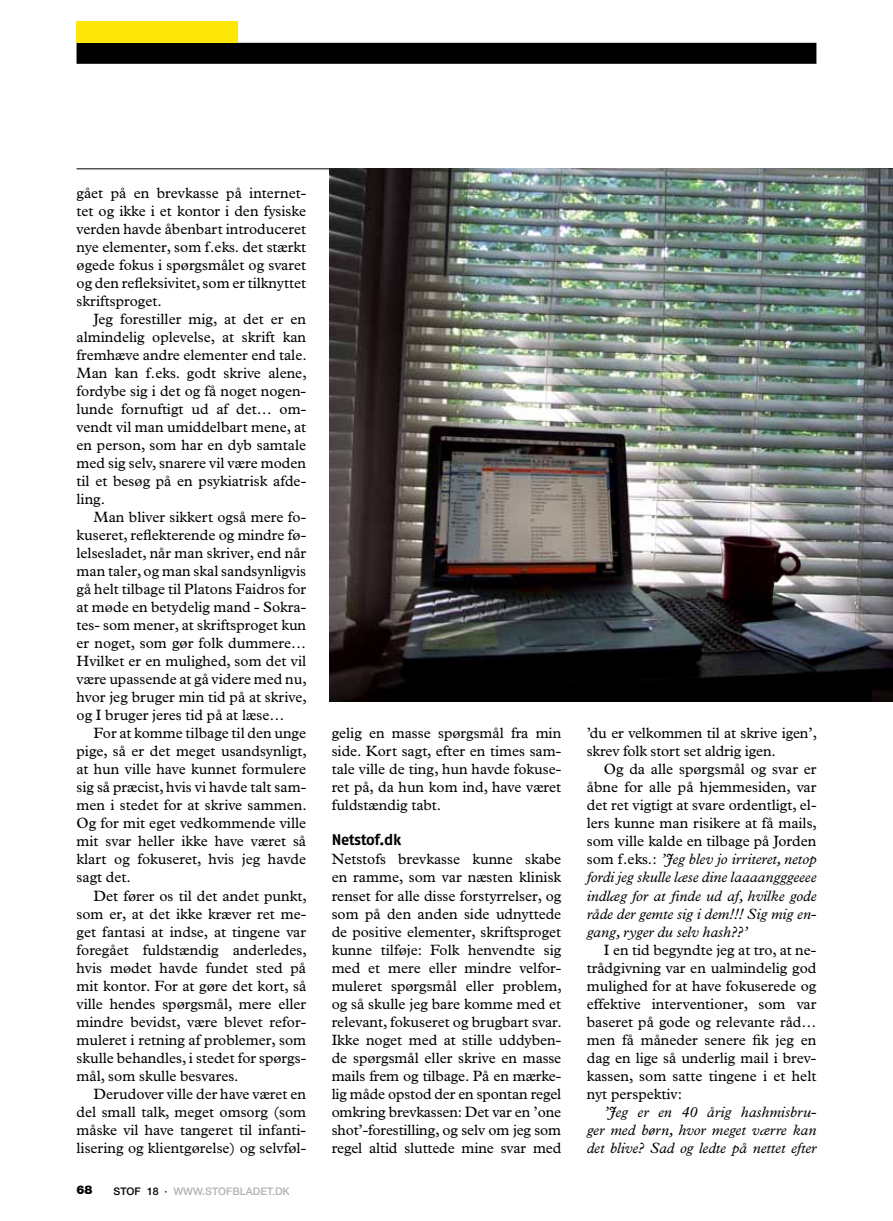
<style>
.page{position:relative;width:893px;height:1221px;background:#fff}
.page>*{position:absolute;margin:0;border:0;box-sizing:border-box;transform-origin:0 0}
.t1{font:700 15.45px "Fago No";letter-spacing:-.02em;color:#000}
.t2{font:15px/18px "Plantin";color:#000;text-align:justify}
.t3{font:italic 15px/18px "Plantin";color:#000;text-align:justify}
.t4{font:900 12px "Helvetica Neue";color:#000}
.t5{font:500 10.5px "Helvetica Neue";color:#b1b3b4}
.s1{color:#000}
.s2{font-style:italic}
</style>
<div class="page">
<div style="left:77px;top:43px;width:739px;height:21px;background:#000"></div>
<hr style="left:77px;top:168px;width:739px;height:1px;background:#000">
<div style="left:77px;top:21px;width:161px;height:22px;background:#ffe707"></div>
<img style="left:330px;top:168px;width:563px;height:533px">
<p class="t2" style="left:77px;top:184px;width:231px">gået på en brevkasse på internet&shy;tet og ikke i et kontor i den fysiske verden havde åbenbart introduceret nye elementer, som f.eks. det stærkt øgede fokus i spørgsmålet og svaret og den refleksivitet, som er tilknyttet skriftsproget.</p>
<p class="t2" style="left:77px;top:310px;width:232px;text-indent:17px">Jeg forestiller mig, at det er en almindelig oplevelse, at skrift kan fremhæve andre elementer end tale.<br>Man kan f.eks. godt skrive alene, fordybe sig i det og få noget nogen&shy;lunde fornuftigt ud af det… om&shy;vendt vil man umiddelbart mene, at en person, som har en dyb samtale med sig selv, snarere vil være moden til et besøg på en psykiatrisk afde&shy;ling.</p>
<p class="t2" style="left:77px;top:508px;width:232px;text-indent:17px">Man bliver sikkert også mere fo&shy;kuseret, reflekterende og mindre fø&shy;lelsesladet, når man skriver, end når man taler, og man skal sandsynligvis gå helt tilbage til Platons Faidros for at møde en betydelig mand - Sokra&shy;tes- som mener, at skriftsproget kun er noget, som gør folk dummere… Hvilket er en mulighed, som det vil være upassende at gå videre med nu, hvor jeg bruger min tid på at skrive, og I bruger jeres tid på at læse…</p>
<p class="t2" style="left:77px;top:724px;width:232px;text-indent:17px">For at komme tilbage til den unge pige, så er det meget usandsynligt, at hun ville have kunnet formulere sig så præcist, hvis vi havde talt sam&shy;men i stedet for at skrive sammen.<br>Og for mit eget vedkommende ville mit svar heller ikke have været så klart og fokuseret, hvis jeg havde sagt det.</p>
<p class="t2" style="left:77px;top:886px;width:232px;text-indent:17px">Det fører os til det andet punkt, som er, at det ikke kræver ret me&shy;get fantasi at indse, at tingene var foregået fuldstændig anderledes, hvis mødet havde fundet sted på mit kontor. For at gøre det kort, så ville hendes spørgsmål, mere eller mindre bevidst, være blevet refor&shy;muleret i retning af problemer, som skulle behandles, i stedet for spørgs&shy;mål, som skulle besvares.</p>
<p class="t2" style="left:77px;top:1084px;width:231px;text-indent:17px">Derudover ville der have været en del small talk, meget omsorg (som måske vil have tangeret til infanti&shy;lisering og klientgørelse) og selvføl-</p>
<p class="t4" style="left:77px;top:1182px;width:18px">68</p>
<p class="t5" style="left:114px;top:1184px;width:178px"><span class="s1">STOF 18 ·</span> WWW.STOFBLADET.DK</p>
<p class="t2" style="left:332px;top:724px;width:231px">gelig en masse spørgsmål fra min side. Kort sagt, efter en times sam&shy;tale ville de ting, hun havde fokuse&shy;ret på, da hun kom ind, have været fuldstændig tabt.</p>
<p class="t1" style="left:332px;top:831px;width:71px">Netstof.dk</p>
<p class="t2" style="left:332px;top:850px;width:232px">Netstofs brevkasse kunne skabe en ramme, som var næsten klinisk renset for alle disse forstyrrelser, og som på den anden side udnyttede de positive elementer, skriftsproget kunne tilføje: Folk henvendte sig med et mere eller mindre velfor&shy;muleret spørgsmål eller problem, og så skulle jeg bare komme med et relevant, fokuseret og brugbart svar.<br>Ikke noget med at stille uddyben&shy;de spørgsmål eller skrive en masse mails frem og tilbage. På en mærke&shy;lig måde opstod der en spontan regel omkring brevkassen: Det var en ’one shot’-forestilling, og selv om jeg som regel altid sluttede mine svar med</p>
<p class="t2" style="left:587px;top:724px;width:232px">’du er velkommen til at skrive igen’, skrev folk stort set aldrig igen.</p>
<p class="t2" style="left:587px;top:760px;width:232px;text-indent:17px">Og da alle spørgsmål og svar er åbne for alle på hjemmesiden, var det ret vigtigt at svare ordentligt, el&shy;lers kunne man risikere at få mails, som ville kalde en tilbage på Jorden som f.eks.: <span class="s2">’Jeg blev jo irriteret, netop fordi jeg skulle læse dine laaaangggeeee indlæg for at finde ud af, hvilke gode råde der gemte sig i dem!!! Sig mig en&shy;gang, ryger du selv hash??’</span></p>
<p class="t2" style="left:587px;top:940px;width:231px;text-indent:17px">I en tid begyndte jeg at tro, at ne&shy;trådgivning var en ualmindelig god mulighed for at have fokuserede og effektive interventioner, som var baseret på gode og relevante råd… men få måneder senere fik jeg en dag en lige så underlig mail i brev&shy;kassen, som satte tingene i et helt nyt perspektiv:</p>
<p class="t3" style="left:587px;top:1102px;width:231px;text-indent:17px">’Jeg er en 40 årig hashmisbru&shy;ger med børn, hvor meget værre kan det blive? Sad og ledte på nettet efter</p>
</div>
